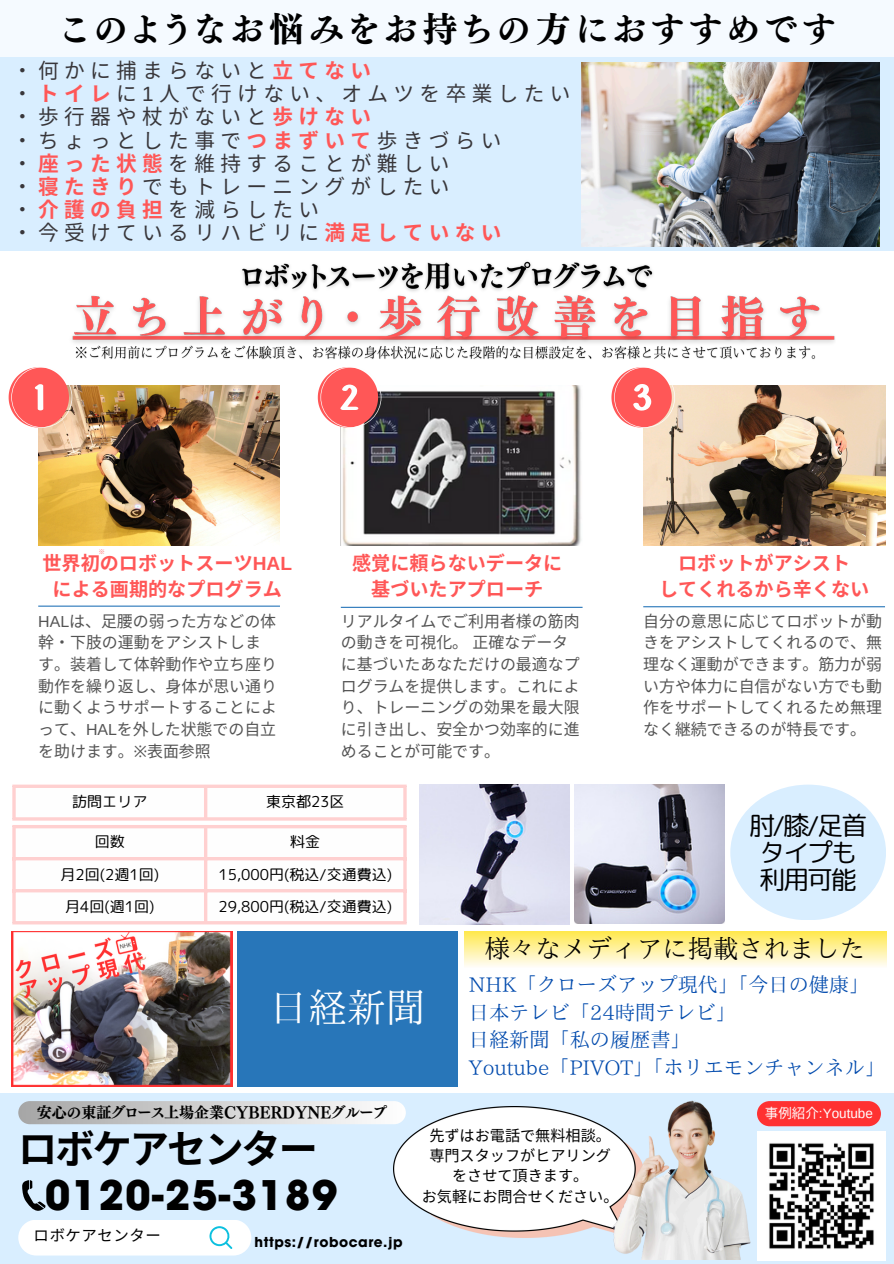
<style>
.page{position:relative;width:894px;height:1264px;background:#fff}
.page>*{position:absolute;margin:0;border:0;box-sizing:border-box;transform-origin:0 0}
.t1{font:700 40.65px "ITC Avant Garde Pro";letter-spacing:.04em;color:#000}
.t2{font:700 39.15px "Noto Sans CJ Ksc";letter-spacing:-.05em;color:#000}
.t3{font:39px "IP Aex Mincho";color:#fff}
.t4{font:34.5px "TEST UD Mincho B";letter-spacing:.16em;color:#000}
.t5{font:25.8px/27.2px "rounded mplus 1 p regular";letter-spacing:-.075em;color:#000;text-align:center}
.t6{font:25.35px "IP Aex Mincho";color:#000}
.t7{font:20.7px "Noto Sans CJ Ksc";letter-spacing:.26em;color:#38363a}
.t8{font:20.1px "IP Aex Mincho";color:#004aad}
.t9{font:700 19.05px "Noto Sans CJ Ksc";color:#ff5757}
.t10{font:15.9px/21.6px "Noto Sans CJ Ksc";color:#545454}
.t11{font:15.45px "Gen Ei Gothic M R";letter-spacing:.04em;color:#000}
.t12{font:15.15px "Noto Sans CJ Ksc";color:#000}
.t13{font:15px "rounded mplus 1 p regular";color:#000}
.t14{font:15px "TEST UD Mincho B";color:#000}
.t15{font:700 13.65px "ITC Avant Garde Pro";letter-spacing:.04em;color:#000}
.t16{font:13.5px "Arimo";color:#fefefe}
.t17{font:6px "IP Aex Mincho";color:#ff5757}
.s1{font-weight:700;color:#ff5757}
.s2{font-family:"Arimo"}
.s3{font-family:"Noto Sans"}
.s4{font-family:"Noto Sans CJ Ksc"}
</style>
<div class="page">
<div style="left:0;top:1093px;width:893px;height:170px;background:#d9eeff"></div>
<svg style="left:22px;top:1180px;width:24px;height:31px"></svg>
<div style="left:18px;top:1219px;width:233px;height:36px;background:#fff;border-radius:18px"></div>
<svg style="left:210px;top:1226px;width:22px;height:22px"></svg>
<div style="left:0;top:0;width:893px;height:251px;background:#d9eeff"></div>
<div style="left:0;top:0;width:893px;height:57px;background:#f5faff"></div>
<div style="left:18px;top:1101px;width:388px;height:23px;background:linear-gradient(to right,#a6a6a6,#fefefe);border-radius:12px"></div>
<img style="left:393px;top:1106px;width:176px;height:131px">
<img style="left:569px;top:1100px;width:243px;height:159px">
<img style="left:581px;top:63px;width:297px;height:183px">
<img style="left:38px;top:385px;width:242px;height:160px">
<img style="left:342px;top:385px;width:239px;height:160px">
<img style="left:643px;top:385px;width:241px;height:160px">
<hr style="left:38px;top:605px;width:242px;height:1px;background:#2876b9">
<hr style="left:341px;top:606px;width:241px;height:2px;background:#2876b9">
<hr style="left:643px;top:606px;width:241px;height:1px;background:#2876b9">
<svg style="left:9px;top:367px;width:63px;height:60px"></svg>
<svg style="left:318px;top:367px;width:63px;height:60px"></svg>
<svg style="left:611px;top:367px;width:64px;height:60px"></svg>
<div style="left:756px;top:1101px;width:124px;height:25px;background:#ff3131;border-radius:13px"></div>
<img style="left:756px;top:1131px;width:129px;height:129px">
<svg style="left:16px;top:828px;width:387px;height:93px"></svg>
<svg style="left:12px;top:828px;width:4px;height:93px"></svg>
<hr style="left:204px;top:828px;width:3px;height:93px;background:#ffd0d0">
<hr style="left:403px;top:828px;width:3px;height:93px;background:#ffd0d0">
<hr style="left:12px;top:825px;width:394px;height:3px;background:#ffd0d0">
<hr style="left:12px;top:857px;width:394px;height:3px;background:#ffd0d0">
<hr style="left:12px;top:889px;width:394px;height:3px;background:#ffd0d0">
<hr style="left:12px;top:921px;width:394px;height:3px;background:#ffd0d0">
<hr style="left:12px;top:788px;width:4px;height:29px;background:#ffd6d6">
<hr style="left:204px;top:788px;width:3px;height:29px;background:#ffd0d0">
<hr style="left:403px;top:788px;width:3px;height:29px;background:#ffd0d0">
<svg style="left:12px;top:784px;width:394px;height:4px;background:#fed7d7"></svg>
<hr style="left:12px;top:817px;width:394px;height:3px;background:#ffd0d0">
<img style="left:11px;top:931px;width:222px;height:155px">
<div style="left:464px;top:931px;width:421px;height:36px;background:linear-gradient(to bottom,#ffe84c,#fffcf0)"></div>
<div style="left:237px;top:931px;width:220px;height:155px;background:#2876b9"></div>
<img style="left:419px;top:784px;width:150px;height:140px">
<img style="left:574px;top:784px;width:150px;height:139px">
<div style="left:730px;top:784px;width:155px;height:136px;background:#d9eeff;border-radius:50%"></div>
<img style="left:75px;top:351px;width:741px;height:8px">
<img style="left:72px;top:295px;width:763px;height:56px">
<img style="left:235px;top:261px;width:424px;height:35px">
<h3 class="t4" style="left:61px;top:12px;width:775px">このようなお悩みをお持ちの方におすすめです</h3>
<p class="t7" style="left:12px;top:54px;width:361px">・何かに捕まらないと<span class="s1">立てない</span></p>
<p class="t7" style="left:12px;top:77px;width:560px">・<span class="s1">トイレ</span>に<span class="s2">1</span>人で行けない、オムツを卒業したい</p>
<p class="t7" style="left:12px;top:100px;width:361px">・歩行器や杖がないと<span class="s1">歩けない</span></p>
<p class="t7" style="left:12px;top:124px;width:491px">・ちょっとした事で<span class="s1">つまずいて</span>歩きづらい</p>
<p class="t7" style="left:12px;top:147px;width:439px">・<span class="s1">座った状態</span>を維持することが難しい</p>
<p class="t7" style="left:12px;top:170px;width:439px">・<span class="s1">寝たきり</span>でもトレーニングがしたい</p>
<p class="t7" style="left:12px;top:193px;width:308px">・<span class="s1">介護の負担</span>を減らしたい</p>
<p class="t7" style="left:12px;top:216px;width:491px">・今受けているリハビリに<span class="s1">満足していない</span></p>
<p class="t17" style="left:99px;top:549px;width:8px">※</p>
<p class="t9" style="left:42px;top:548px;width:251px">世界初のロボットスーツ<span class="s2">HAL</span></p>
<p class="t9" style="left:53px;top:574px;width:231px">による画期的なプログラム</p>
<p class="t9" style="left:352px;top:547px;width:212px">感覚に頼らないデータに</p>
<p class="t9" style="left:371px;top:574px;width:173px">基づいたアプローチ</p>
<p class="t9" style="left:678px;top:547px;width:173px">ロボットがアシスト</p>
<p class="t9" style="left:658px;top:574px;width:212px">してくれるから辛くない</p>
<p class="t10" style="left:38px;top:609px;width:240px"><span class="s2">HAL</span>は、足腰の弱った方などの体幹・下肢の運動をアシストします。装着して体幹動作や立ち座り動作を繰り返し、身体が思い通りに動くようサポートすることによって、<span class="s2">HAL</span>を外した状態での自立を助けます。<span class="s3">※</span>表面参照</p>
<p class="t10" style="left:643px;top:609px;width:240px">自分の意思に応じてロボットが動きをアシストしてくれるので、無理なく運動ができます。筋力が弱い方や体力に自信がない方でも動作をサポートしてくれるため無理なく継続できるのが特長です。</p>
<p class="t10" style="left:341px;top:609px;width:240px">リアルタイムでご利用者様の筋肉の動きを可視化。正確なデータに基づいたあなただけの最適なプログラムを提供します。これにより、トレーニングの効果を最大限に引き出し、安全かつ効率的に進めることが可能です。</p>
<p class="t13" style="left:72px;top:791px;width:76px">訪問エリア</p>
<p class="t13" style="left:266px;top:791px;width:80px">東京都23区</p>
<p class="t13" style="left:95px;top:831px;width:31px">回数</p>
<p class="t13" style="left:290px;top:831px;width:31px">料金</p>
<p class="t13" style="left:60px;top:863px;width:100px">月2回(2週1回)</p>
<p class="t13" style="left:218px;top:863px;width:175px">15,000円(税込/交通費込)</p>
<p class="t13" style="left:65px;top:895px;width:91px">月4回(週1回)</p>
<p class="t13" style="left:218px;top:895px;width:175px">29,800円(税込/交通費込)</p>
<p class="t3" style="left:269px;top:988px;width:157px">日経新聞</p>
<p class="t5" style="left:749px;top:811px;width:120px">肘/膝/足首タイプも利用可能</p>
<h6 class="t6" style="left:485px;top:935px;width:381px">様々なメディアに掲載されました</h6>
<p class="t8" style="left:469px;top:974px;width:402px">NHK「クローズアップ現代」「今日の健康」</p>
<p class="t8" style="left:469px;top:1002px;width:268px">日本テレビ「24時間テレビ」</p>
<p class="t8" style="left:469px;top:1029px;width:223px">日経新聞「私の履歴書」</p>
<p class="t8" style="left:469px;top:1057px;width:418px">Youtube「PIVOT」「ホリエモンチャンネル」</p>
<h4 class="t14" style="left:37px;top:1104px;width:351px">安心の東証グロース上場企業CYBERDYNEグループ</h4>
<p class="t16" style="left:764px;top:1105px;width:110px"><span class="s4">事例紹介</span>:Youtube</p>
<p class="t2" style="left:18px;top:1117px;width:301px">ロボケアセンター</p>
<p class="t1" style="left:45px;top:1179px;width:293px">0120-25-3189</p>
<p class="t11" style="left:34px;top:1225px;width:129px">ロボケアセンター</p>
<p class="t15" style="left:254px;top:1236px;width:149px">https://robocare.jp</p>
<p class="t12" style="left:429px;top:1123px;width:183px">先ずはお電話で無料相談。</p>
<p class="t12" style="left:429px;top:1143px;width:183px">専門スタッフがヒアリング</p>
<p class="t12" style="left:452px;top:1163px;width:138px">をさせて頂きます。</p>
<h6 class="t12" style="left:421px;top:1184px;width:198px">お気軽にお問合せください。</h6>
</div>
